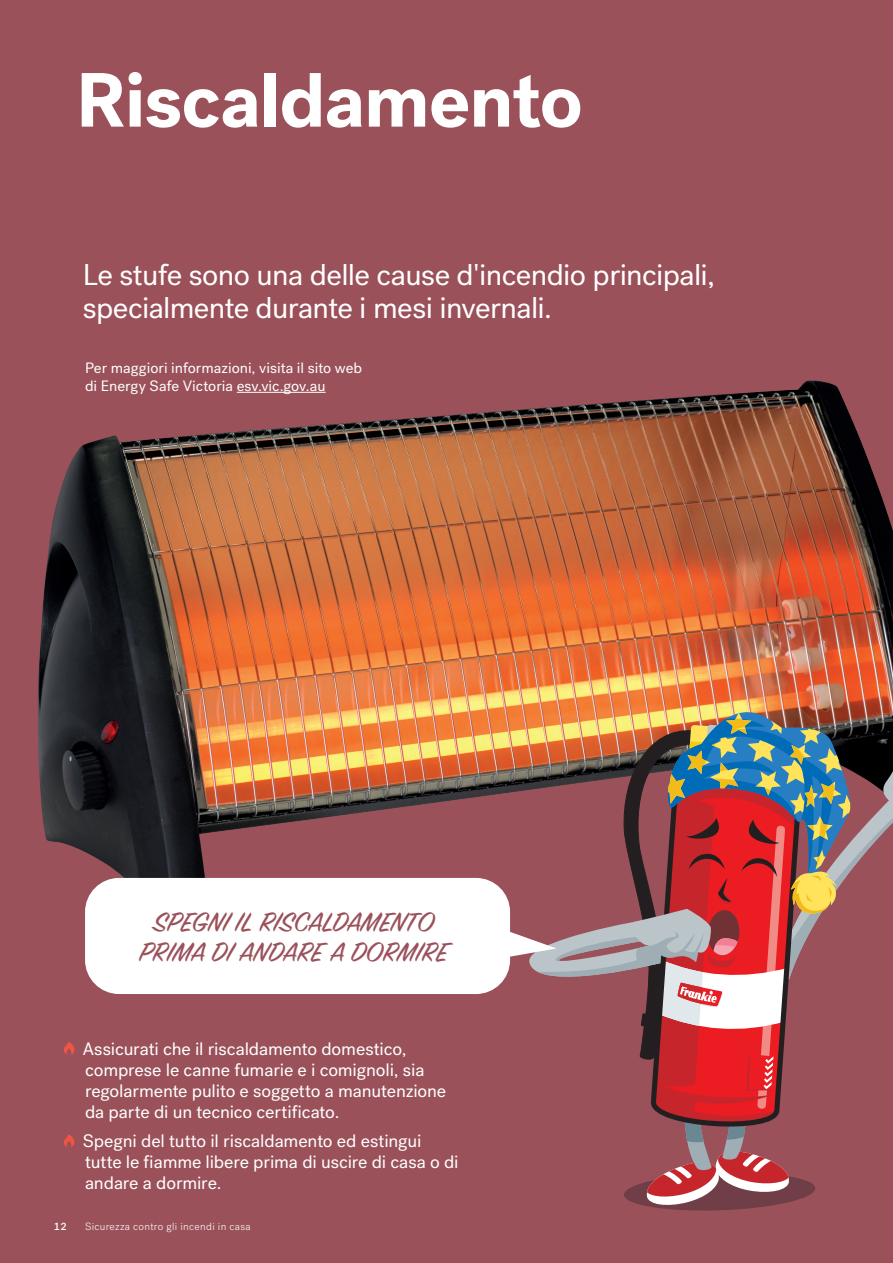
<style>
.page{position:relative;width:893px;height:1263px;background:#9a515a}
.page>*{position:absolute;margin:0;border:0;box-sizing:border-box;transform-origin:0 0}
.t1{font:700 76.5px "Post Grotesk";letter-spacing:-.015em;color:#fff}
.t2{font:30px/33px "Post Grotesk";letter-spacing:-.02em;color:#fff}
.t3{font:30px/30px "Sign Painter House Script";letter-spacing:-.01em;color:#9a515a;text-align:center;scale:1.08 1}
.t4{font:18px/21px "Post Grotesk";letter-spacing:-.005em;color:#fff}
.t5{font:15px/18px "Post Grotesk";color:#fff}
.t6{font:300 10.5px "Post Grotesk";letter-spacing:.03em;color:#fff}
.t7{font:500 10.5px "Post Grotesk";color:#fff}
</style>
<div class="page">
<img style="left:38px;top:380px;width:855px;height:526px">
<svg style="left:64px;top:1042px;width:10px;height:13px"></svg>
<svg style="left:64px;top:1134px;width:10px;height:13px"></svg>
<svg style="left:493px;top:700px;width:400px;height:510px"></svg>
<div style="left:85px;top:878px;width:425px;height:116px;background:#fff;border-radius:34px"></div>
<hr style="left:237px;top:392px;width:89px;height:1px;background:#fff">
<p class="t1" style="left:76px;top:52px;width:508px">Riscaldamento</p>
<p class="t2" style="left:83px;top:258px;width:634px">Le stufe sono una delle cause d'incendio principali, specialmente durante i mesi invernali.</p>
<p class="t5" style="left:85px;top:359px;width:279px">Per maggiori informazioni, visita il sito web di Energy Safe Victoria esv.vic.gov.au</p>
<p class="t3" style="left:139px;top:910px;width:287px">SPEGNI IL RISCALDAMENTO<br>PRIMA DI ANDARE A DORMIRE</p>
<p class="t4" style="left:83px;top:1038px;width:365px">Assicurati che il riscaldamento domestico, comprese le canne fumarie e i comignoli, sia regolarmente pulito e soggetto a manutenzione da parte di un tecnico certificato.</p>
<p class="t4" style="left:83px;top:1130px;width:377px">Spegni del tutto il riscaldamento ed estingui tutte le fiamme libere prima di uscire di casa o di andare a dormire.</p>
<p class="t7" style="left:54px;top:1219px;width:14px">12</p>
<p class="t6" style="left:85px;top:1220px;width:167px">Sicurezza contro gli incendi in casa</p>
</div>
